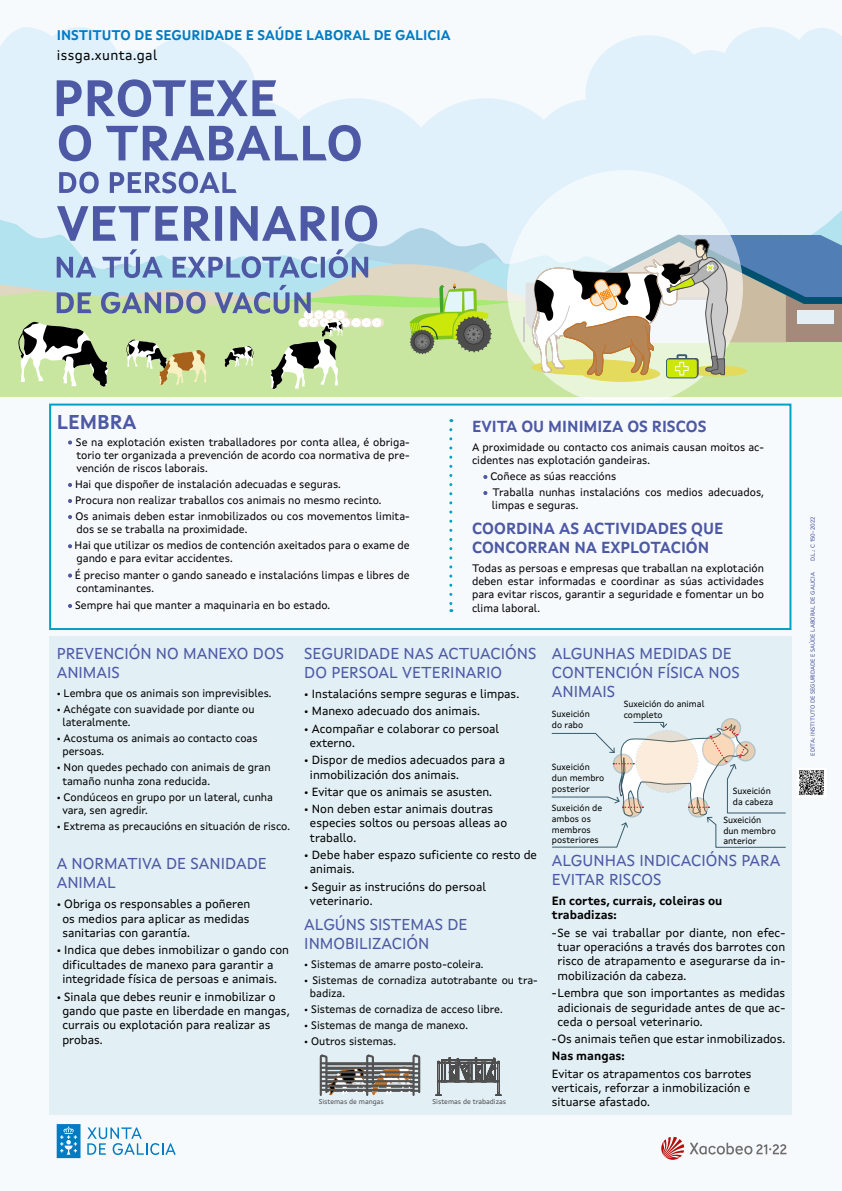
<style>
.page{position:relative;width:842px;height:1191px;background:#f7fafc}
.page>*{position:absolute;margin:0;border:0;box-sizing:border-box;transform-origin:0 0}
.t1{font:700 20px "Xunta Sans";color:#4d59a4}
.t2{font:16px/19.2px "Xunta Sans";color:#4d59a4}
.t3{font:700 16px/19.2px "Xunta Sans";color:#4d59a4}
.t4{font:700 14px "Xunta Sans";color:#007bc4}
.t5{font:14px "Xunta Sans";letter-spacing:.03em;color:#000}
.t6{font:12px/14.4px "Xunta Sans";color:#000}
.t7{font:700 12px/14.4px "Xunta Sans";color:#000}
.t8{font:11px/13.2px "Xunta Sans";color:#000}
.t9{font:9px/10.8px "Xunta Sans";color:#000}
.t10{font:7px "Xunta Sans";color:#4d4d4d}
.t11{font:6px "Xunta Sans";color:#4d59a4}
.s1{color:#4d59a4}
</style>
<div class="page">
<svg style="left:0;top:27px;width:842px;height:176px;fill:#e0f1fb"></svg>
<svg style="left:0;top:203px;width:842px;height:54px;background:#d4ebf6"></svg>
<svg style="left:0;top:257px;width:511px;height:33px;background:#bfdde0"></svg>
<div style="left:0;top:290px;width:842px;height:107px;background:#c9e6a0"></div>
<svg style="left:410px;top:283px;width:82px;height:71px;background:#a7be72"></svg>
<svg style="left:507px;top:170px;width:236px;height:236px"></svg>
<div style="left:582px;top:366px;width:78px;height:16px;background:#e4da5b;border-radius:50%"></div>
<svg style="left:526px;top:234px;width:316px;height:144px"></svg>
<svg style="left:57px;top:1124px;width:24px;height:34px"></svg>
<svg style="left:87px;top:1127px;width:89px;height:28px"></svg>
<svg style="left:661px;top:1136px;width:125px;height:23px"></svg>
<svg style="left:57px;top:205px;width:320px;height:37px;background:#9eadd4"></svg>
<svg style="left:59px;top:172px;width:177px;height:21px;background:#9dabd3"></svg>
<svg style="left:59px;top:125px;width:302px;height:36px;background:#a1b0d6"></svg>
<svg style="left:57px;top:249px;width:311px;height:29px;background:#a1bbda"></svg>
<svg style="left:57px;top:79px;width:219px;height:38px;background:#9dabd3"></svg>
<svg style="left:18px;top:285px;width:366px;height:104px;background:#b4c89f"></svg>
<div style="left:50px;top:636px;width:742px;height:478px;background:#e2eff5"></div>
<div style="left:49px;top:403px;width:742px;height:227px;border:2px solid #00a1c7"></div>
<div style="left:797px;top:768px;width:29px;height:29px;background:#fff"></div>
<svg style="left:799px;top:770px;width:25px;height:25px"></svg>
<svg style="left:68px;top:440px;width:4px;height:4px"></svg>
<svg style="left:68px;top:483px;width:4px;height:4px"></svg>
<svg style="left:68px;top:499px;width:4px;height:4px"></svg>
<svg style="left:68px;top:515px;width:4px;height:4px"></svg>
<svg style="left:68px;top:544px;width:4px;height:4px"></svg>
<svg style="left:68px;top:573px;width:4px;height:4px"></svg>
<svg style="left:68px;top:604px;width:4px;height:4px"></svg>
<svg style="left:483px;top:475px;width:4px;height:4px"></svg>
<svg style="left:483px;top:491px;width:4px;height:4px"></svg>
<svg style="left:436px;top:1057px;width:65px;height:39px"></svg>
<svg style="left:320px;top:1054px;width:100px;height:41px"></svg>
<div style="left:367px;top:1062px;width:47px;height:1px;border:1px solid #4d4d4d"></div>
<div style="left:367px;top:1067px;width:47px;height:1px;border:1px solid #4d4d4d"></div>
<div style="left:367px;top:1071px;width:47px;height:1px;border:1px solid #4d4d4d"></div>
<div style="left:367px;top:1076px;width:47px;height:1px;border:1px solid #4d4d4d"></div>
<div style="left:367px;top:1080px;width:47px;height:1px;border:1px solid #4d4d4d"></div>
<div style="left:367px;top:1085px;width:47px;height:1px;border:1px solid #4d4d4d"></div>
<div style="left:367px;top:1089px;width:47px;height:1px;border:1px solid #4d4d4d"></div>
<svg style="left:721px;top:718px;width:19px;height:19px"></svg>
<div style="left:721px;top:718px;width:20px;height:20px;border:1px solid #385c6b;border-radius:50%"></div>
<svg style="left:552px;top:722px;width:234px;height:125px"></svg>
<svg style="left:449px;top:430px;width:3px;height:182px"></svg>
<p class="t4" style="left:57px;top:27px;width:395px">INSTITUTO DE SEGURIDADE E SAÚDE LABORAL DE GALICIA</p>
<p class="t5" style="left:57px;top:47px;width:102px">issga.xunta.gal</p>
<h1 class="t1" style="left:57px;top:410px;width:81px">LEMBRA</h1>
<p class="t8" style="left:77px;top:435px;width:335px;text-align:justify;text-indent:-9px"><span class="s1">•</span> Se na explotación existen traballadores por conta allea, é obriga&shy;torio ter organizada a prevención de acordo coa normativa de pre&shy;vención de riscos laborais.</p>
<p class="t8" style="left:68px;top:477px;width:274px"><span class="s1">•</span> Hai que dispoñer de instalación adecuadas e seguras.</p>
<p class="t8" style="left:68px;top:493px;width:315px"><span class="s1">•</span> Procura non realizar traballos cos animais no mesmo recinto.</p>
<p class="t8" style="left:77px;top:509px;width:335px;text-indent:-9px"><span class="s1">•</span> Os animais deben estar inmobilizados ou cos movementos limita&shy;dos se se traballa na proximidade.</p>
<p class="t8" style="left:77px;top:539px;width:335px;text-indent:-9px"><span class="s1">•</span> Hai que utilizar os medios de contención axeitados para o exame de gando e para evitar accidentes.</p>
<p class="t8" style="left:77px;top:568px;width:335px;text-indent:-9px"><span class="s1">•</span> É preciso manter o gando saneado e instalacións limpas e libres de contaminantes.</p>
<p class="t8" style="left:68px;top:598px;width:264px"><span class="s1">•</span> Sempre hai que manter a maquinaria en bo estado.</p>
<h2 class="t3" style="left:472px;top:416px;width:236px">EVITA OU MINIMIZA OS RISCOS</h2>
<p class="t8" style="left:472px;top:440px;width:293px">A proximidade ou contacto cos animais causan moitos ac&shy;cidentes nas explotación gandeiras.</p>
<p class="t8" style="left:483px;top:469px;width:134px"><span class="s1">•</span> Coñece as súas reaccións</p>
<p class="t8" style="left:492px;top:485px;width:274px;text-indent:-9px"><span class="s1">•</span> Traballa nunhas instalacións cos medios adecuados, limpas e seguras.</p>
<h2 class="t3" style="left:472px;top:519px;width:253px">COORDINA AS ACTIVIDADES QUE<br>CONCORRAN NA EXPLOTACIÓN</h2>
<p class="t8" style="left:472px;top:561px;width:294px;text-align:justify">Todas as persoas e empresas que traballan na explotación deben estar informadas e coordinar as súas actividades para evitar riscos, garantir a seguridade e fomentar un bo clima laboral.</p>
<h2 class="t2" style="left:57px;top:643px;width:229px">PREVENCIÓN NO MANEXO DOS<br>ANIMAIS</h2>
<p class="t8" style="left:57px;top:686px;width:216px">• Lembra que os animais son imprevisibles.</p>
<p class="t8" style="left:62px;top:702px;width:194px;text-indent:-6px">• Achégate con suavidade por diante ou lateralmente.</p>
<p class="t8" style="left:62px;top:731px;width:197px;text-indent:-6px">• Acostuma os animais ao contacto coas persoas.</p>
<p class="t8" style="left:62px;top:761px;width:210px;text-indent:-6px">• Non quedes pechado con animais de gran tamaño nunha zona reducida.</p>
<p class="t8" style="left:62px;top:790px;width:212px;text-indent:-6px">• Condúceos en grupo por un lateral, cunha vara, sen agredir.</p>
<p class="t8" style="left:57px;top:819px;width:235px">• Extrema as precaucións en situación de risco.</p>
<h2 class="t2" style="left:57px;top:853px;width:211px">A NORMATIVA DE SANIDADE<br>ANIMAL</h2>
<p class="t6" style="left:62px;top:897px;width:189px;text-align:justify;text-indent:-6px">• Obriga os responsables a poñeren os medios para aplicar as medidas sanitarias con garantía.</p>
<p class="t6" style="left:62px;top:943px;width:228px;text-indent:-6px">• Indica que debes inmobilizar o gando con dificultades de manexo para garantir a integridade física de persoas e animais.</p>
<p class="t6" style="left:62px;top:989px;width:229px;text-indent:-6px">• Sinala que debes reunir e inmobilizar o gando que paste en liberdade en mangas, currais ou explotación para realizar as probas.</p>
<h2 class="t2" style="left:304px;top:643px;width:234px">SEGURIDADE NAS ACTUACIÓNS<br>DO PERSOAL VETERINARIO</h2>
<p class="t6" style="left:304px;top:686px;width:216px">• Instalacións sempre seguras e limpas.</p>
<p class="t6" style="left:304px;top:704px;width:177px">• Manexo adecuado dos animais.</p>
<p class="t6" style="left:310px;top:721px;width:191px;text-indent:-6px">• Acompañar e colaborar co persoal externo.</p>
<p class="t6" style="left:310px;top:752px;width:197px;text-indent:-6px">• Dispor de medios adecuados para a inmobilización dos animais.</p>
<p class="t6" style="left:304px;top:784px;width:189px">• Evitar que os animais se asusten.</p>
<p class="t6" style="left:310px;top:801px;width:199px;text-indent:-6px">• Non deben estar animais doutras especies soltos ou persoas alleas ao traballo.</p>
<p class="t6" style="left:310px;top:847px;width:229px;text-indent:-6px">• Debe haber espazo suficiente co resto de animais.</p>
<p class="t6" style="left:310px;top:879px;width:178px;text-indent:-6px">• Seguir as instrucións do persoal veterinario.</p>
<h2 class="t2" style="left:304px;top:914px;width:165px">ALGÚNS SISTEMAS DE<br>INMOBILIZACIÓN</h2>
<p class="t8" style="left:304px;top:957px;width:181px">• Sistemas de amarre posto-coleira.</p>
<p class="t8" style="left:310px;top:973px;width:229px;text-indent:-6px">• Sistemas de cornadiza autotrabante ou tra&shy;badiza.</p>
<p class="t8" style="left:304px;top:1002px;width:200px">• Sistemas de cornadiza de acceso libre.</p>
<p class="t8" style="left:304px;top:1018px;width:165px">• Sistemas de manga de manexo.</p>
<p class="t8" style="left:304px;top:1034px;width:93px">• Outros sistemas.</p>
<p class="t10" style="left:319px;top:1097px;width:67px">Sistemas de mangas</p>
<p class="t10" style="left:433px;top:1097px;width:75px">Sistemas de trabadizas</p>
<h2 class="t2" style="left:552px;top:643px;width:189px">ALGUNHAS MEDIDAS DE<br>CONTENCIÓN FÍSICA NOS<br>ANIMAIS</h2>
<p class="t9" style="left:552px;top:708px;width:39px">Suxeición do rabo</p>
<p class="t9" style="left:552px;top:761px;width:54px">Suxeición dun membro posterior</p>
<p class="t9" style="left:552px;top:802px;width:52px">Suxeición de ambos os membros posteriores</p>
<p class="t9" style="left:624px;top:698px;width:82px">Suxeición do animal completo</p>
<p class="t9" style="left:733px;top:786px;width:42px">Suxeición da cabeza</p>
<p class="t9" style="left:723px;top:814px;width:54px">Suxeición dun membro anterior</p>
<h2 class="t2" style="left:552px;top:850px;width:230px">ALGUNHAS INDICACIÓNS PARA<br>EVITAR RISCOS</h2>
<p class="t7" style="left:552px;top:893px;width:172px">En cortes, currais, coleiras ou trabadizas:</p>
<p class="t6" style="left:557px;top:925px;width:229px;text-align:justify;text-indent:-6px">-Se se vai traballar por diante, non efec&shy;tuar operacións a través dos barrotes con risco de atrapamento e asegurarse da in&shy;mobilización da cabeza.</p>
<p class="t6" style="left:557px;top:985px;width:229px;text-align:justify;text-indent:-6px">-Lembra que son importantes as medidas adicionais de seguridade antes de que ac&shy;ceda o persoal veterinario.</p>
<p class="t6" style="left:552px;top:1031px;width:235px">-Os animais teñen que estar inmobilizados.</p>
<p class="t7" style="left:552px;top:1049px;width:74px">Nas mangas:</p>
<p class="t6" style="left:552px;top:1066px;width:201px;text-align:justify">Evitar os atrapamentos cos barrotes verticais, reforzar a inmobilización e situarse afastado.</p>
<p class="t11" style="left:809px;top:561px;width:45px;rotate:-90deg">D.L.: C 150-2022</p>
<p class="t11" style="left:809px;top:755px;width:185px;rotate:-90deg">EDITA: INSTITUTO DE SEGURIDADE E SAÚDE LABORAL DE GALICIA</p>
</div>
